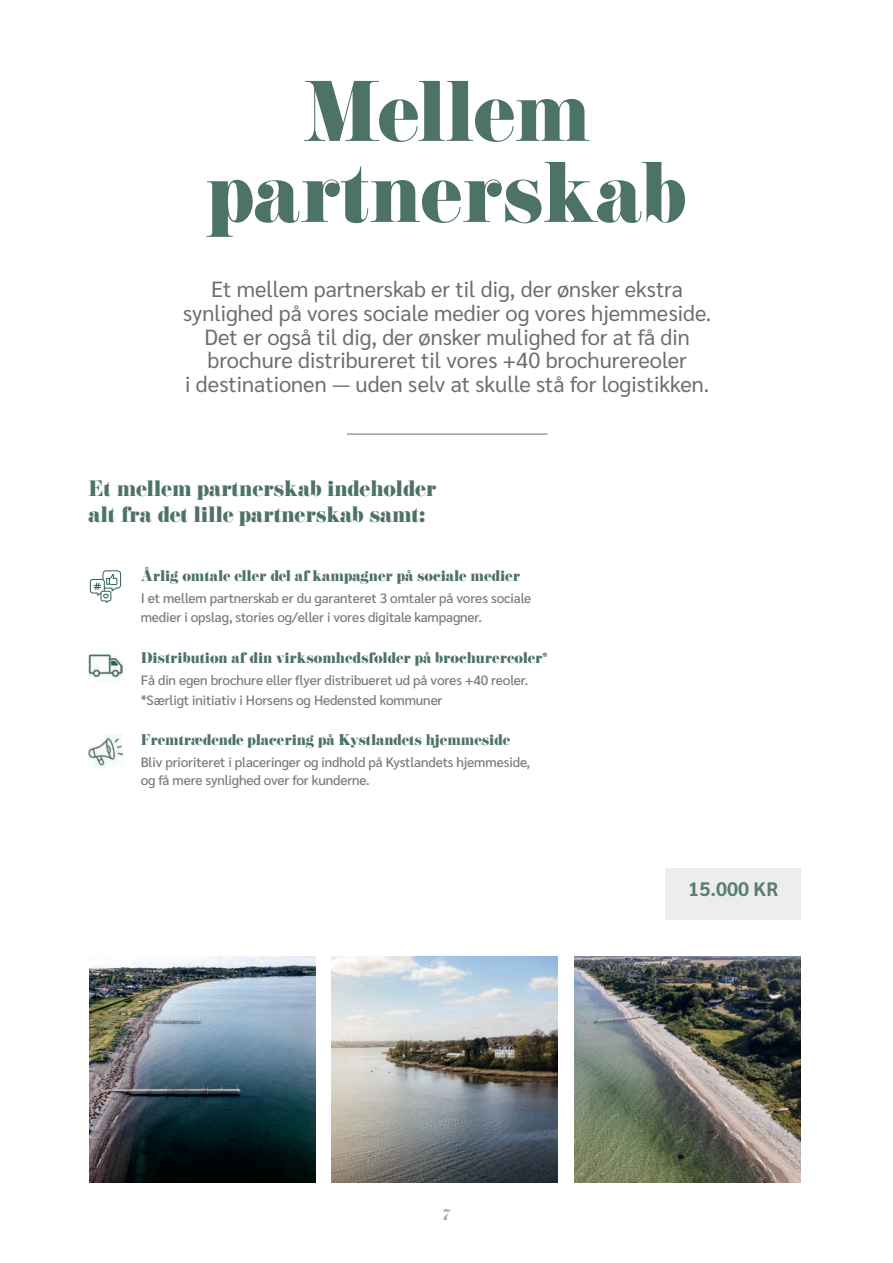
<style>
.page{position:relative;width:893px;height:1263px;background:#fff}
.page>*{position:absolute;margin:0;border:0;box-sizing:border-box;transform-origin:0 0}
.t1{font:75px/81px "Eloquent JF Pro";color:#4d7365;text-align:center}
.t2{font:21.9px/23.7px "Sarabun";color:#6c6d70;text-align:center}
.t3{font:19.5px/25.5px "Eloquent JF Pro";color:#4d7365}
.t4{font:700 19.5px "Sarabun";color:#4d7365}
.t5{font:500 13.5px/19.5px "Sarabun";letter-spacing:-.01em;color:#787a7d}
.t6{font:13.5px "Eloquent JF Pro";color:#4d7365}
.t7{font:13.5px "Eloquent JF Pro";color:#57585a}
</style>
<div class="page">
<div style="left:665px;top:868px;width:136px;height:51px;background:#ebeeed"></div>
<svg style="left:90px;top:570px;width:31px;height:33px"></svg>
<img style="left:89px;top:653px;width:33px;height:26px">
<img style="left:89px;top:735px;width:33px;height:33px">
<img style="left:574px;top:957px;width:227px;height:225px">
<img style="left:90px;top:957px;width:225px;height:225px">
<img style="left:332px;top:957px;width:225px;height:225px">
<hr style="left:347px;top:434px;width:200px;height:1px;background:#6c6d70">
<h1 class="t1" style="left:208px;top:74px;width:480px">Mellem partnerskab</h1>
<p class="t2" style="left:183px;top:278px;width:530px">Et mellem partnerskab er til dig, der ønsker ekstra synlighed på vores sociale medier og vores hjemmeside.<br>Det er også til dig, der ønsker mulighed for at få din brochure distribureret til vores +40 brochurereoler<br>i destinationen — uden selv at skulle stå for logistikken.</p>
<h3 class="t3" style="left:89px;top:477px;width:349px">Et mellem partnerskab indeholder alt fra det lille partnerskab samt:</h3>
<p class="t6" style="left:141px;top:568px;width:381px">Årlig omtale eller del af kampagner på sociale medier</p>
<p class="t5" style="left:141px;top:588px;width:392px">I et mellem partnerskab er du garanteret 3 omtaler på vores sociale medier i opslag, stories og/eller i vores digitale kampagner.</p>
<p class="t6" style="left:141px;top:650px;width:408px">Distribution af din virksomhedsfolder på brochurereoler*</p>
<p class="t5" style="left:141px;top:671px;width:389px">Få din egen brochure eller flyer distribueret ud på vores +40 reoler. *Særligt initiativ i Horsens og Hedensted kommuner</p>
<p class="t6" style="left:141px;top:732px;width:371px">Fremtrædende placering på Kystlandets hjemmeside</p>
<p class="t5" style="left:141px;top:754px;width:391px;line-height:18px">Bliv prioriteret i placeringer og indhold på Kystlandets hjemmeside, og få mere synlighed over for kunderne.</p>
<p class="t7" style="left:443px;top:1207px;width:9px">7</p>
<h3 class="t4" style="left:688px;top:877px;width:91px">15.000 KR</h3>
</div>
